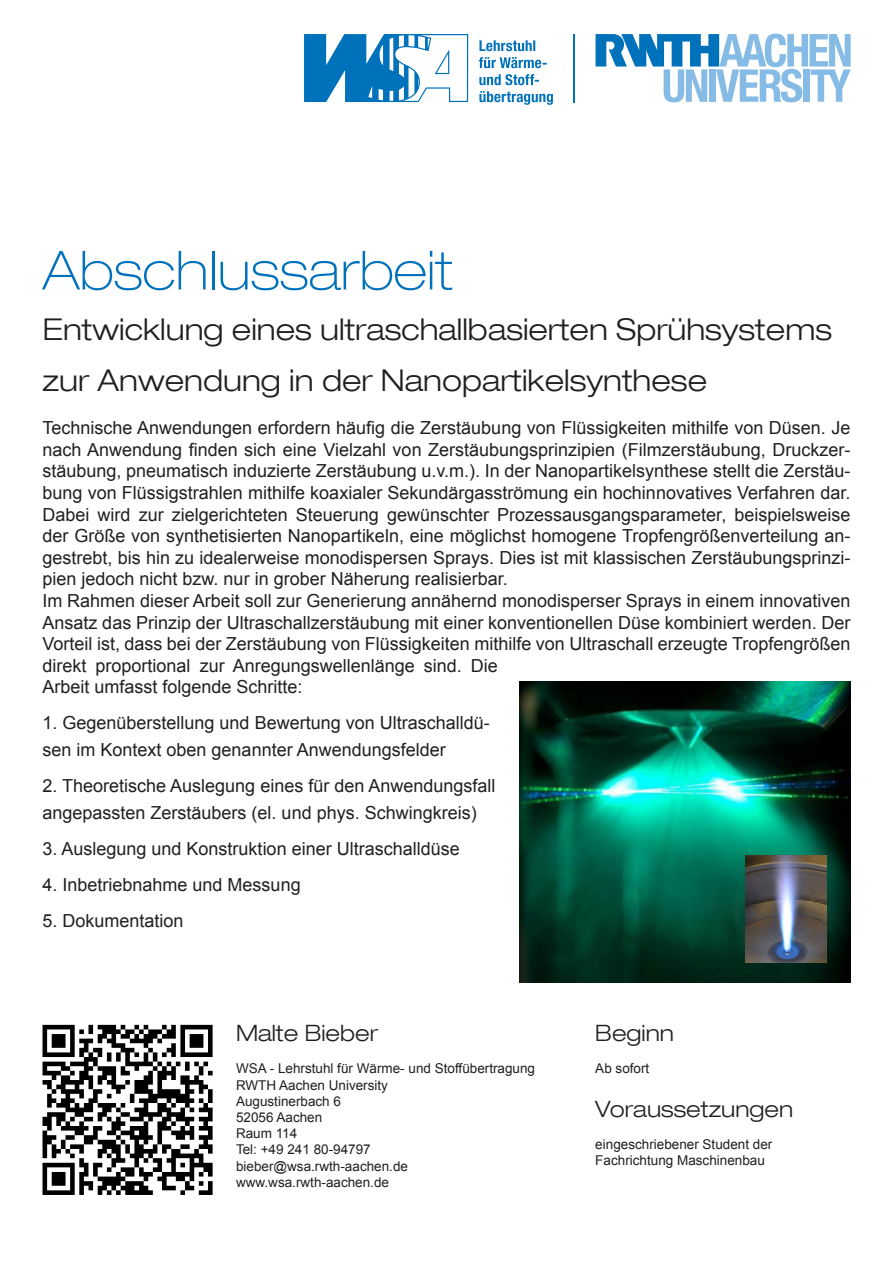
<style>
.page{position:relative;width:893px;height:1263px;background:#fff}
.page>*{position:absolute;margin:0;border:0;box-sizing:border-box;transform-origin:0 0}
.t1{font:100 expanded 54px "Helvetica Neue LT Com";color:#0072bc}
.t2{font:300 expanded 30px/51px "Helvetica Neue LT Com";color:#231f20}
.t3{font:300 expanded 22.5px "Helvetica Neue LT Com";color:#231f20}
.t4{font:18px/21.6px "Arial";color:#231f20}
.t5{font:13.5px "Arial";color:#231f20}
</style>
<div class="page">
<svg style="left:596px;top:34px;width:255px;height:68px"></svg>
<hr style="left:573px;top:34px;width:2px;height:68px;background:#0072bc">
<svg style="left:479px;top:91px;width:74px;height:14px"></svg>
<svg style="left:479px;top:74px;width:60px;height:11px"></svg>
<svg style="left:479px;top:57px;width:68px;height:11px"></svg>
<svg style="left:479px;top:40px;width:56px;height:11px"></svg>
<svg style="left:304px;top:34px;width:164px;height:68px"></svg>
<img style="left:519px;top:681px;width:331px;height:301px">
<svg style="left:43px;top:1025px;width:170px;height:170px"></svg>
<img style="left:745px;top:856px;width:81px;height:107px">
<p class="t1" style="left:43px;top:237px;width:412px">Abschlussarbeit</p>
<p class="t2" style="left:43px;top:304px;width:791px">Entwicklung eines ultraschallbasierten Sprühsystems zur Anwendung in der Nanopartikelsynthese</p>
<p class="t4" style="left:43px;top:417px;width:809px;text-align:justify">Technische Anwendungen erfordern häufig die Zerstäubung von Flüssigkeiten mithilfe von Düsen. Je nach Anwendung finden sich eine Vielzahl von Zerstäubungsprinzipien (Filmzerstäubung, Druckzer&shy;stäubung, pneumatisch induzierte Zerstäubung u.v.m.). In der Nanopartikelsynthese stellt die Zerstäu&shy;bung von Flüssigstrahlen mithilfe koaxialer Sekundärgasströmung ein hochinnovatives Verfahren dar.<br>Dabei wird zur zielgerichteten Steuerung gewünschter Prozessausgangsparameter, beispielsweise der Größe von synthetisierten Nanopartikeln, eine möglichst homogene Tropfengrößenverteilung an&shy;gestrebt, bis hin zu idealerweise monodispersen Sprays. Dies ist mit klassischen Zerstäubungsprinzi&shy;pien jedoch nicht bzw. nur in grober Näherung realisierbar.</p>
<p class="t4" style="left:43px;top:590px;width:809px">Im Rahmen dieser Arbeit soll zur Generierung annähernd monodisperser Sprays in einem innovativen Ansatz das Prinzip der Ultraschallzerstäubung mit einer konventionellen Düse kombiniert werden. Der Vorteil ist, dass bei der Zerstäubung von Flüssigkeiten mithilfe von Ultraschall erzeugte Tropfengrößen direkt proportional zur Anregungswellenlänge sind. Die<br>Arbeit umfasst folgende Schritte:</p>
<p class="t4" style="left:43px;top:710px;width:449px;line-height:27px">1. Gegenüberstellung und Bewertung von Ultraschalldü&shy;sen im Kontext oben genannter Anwendungsfelder</p>
<p class="t4" style="left:43px;top:773px;width:454px;line-height:27px">2. Theoretische Auslegung eines für den Anwendungsfall angepassten Zerstäubers (el. und phys. Schwingkreis)</p>
<p class="t4" style="left:43px;top:838px;width:419px">3. Auslegung und Konstruktion einer Ultraschalldüse</p>
<p class="t4" style="left:43px;top:874px;width:260px">4. Inbetriebnahme und Messung</p>
<p class="t4" style="left:43px;top:910px;width:143px">5. Dokumentation</p>
<p class="t3" style="left:236px;top:1019px;width:144px">Malte Bieber</p>
<p class="t5" style="left:236px;top:1060px;width:301px">WSA - Lehrstuhl für Wärme- und Stoffübertragung</p>
<p class="t5" style="left:236px;top:1076px;width:154px">RWTH Aachen University</p>
<p class="t5" style="left:236px;top:1092px;width:107px">Augustinerbach 6</p>
<p class="t5" style="left:236px;top:1108px;width:88px">52056 Aachen</p>
<p class="t5" style="left:236px;top:1124px;width:63px">Raum 114</p>
<p class="t5" style="left:236px;top:1141px;width:136px">Tel: +49 241 80-94797</p>
<p class="t5" style="left:236px;top:1157px;width:174px">bieber@wsa.rwth-aachen.de</p>
<p class="t5" style="left:236px;top:1173px;width:155px">www.wsa.rwth-aachen.de</p>
<p class="t3" style="left:595px;top:1019px;width:80px">Beginn</p>
<p class="t5" style="left:595px;top:1060px;width:56px">Ab sofort</p>
<p class="t3" style="left:595px;top:1095px;width:199px">Voraussetzungen</p>
<p class="t5" style="left:595px;top:1135px;width:179px">eingeschriebener Student der</p>
<p class="t5" style="left:595px;top:1151px;width:171px">Fachrichtung Maschinenbau</p>
</div>
